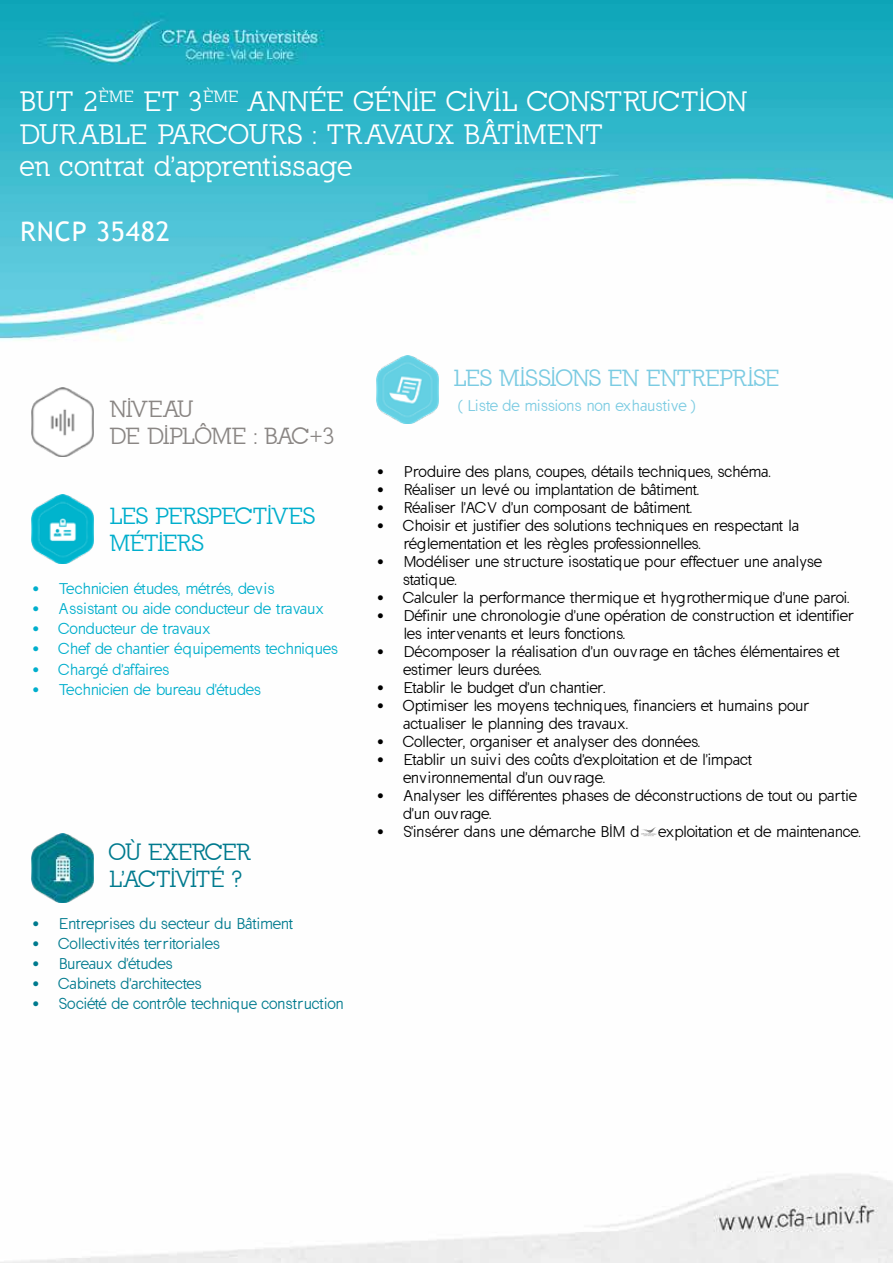
<style>
.page{position:relative;width:893px;height:1263px;background:#fff}
.page>*{position:absolute;margin:0;border:0;box-sizing:border-box;transform-origin:0 0}
.t1{font:27px/32.4px "California";letter-spacing:.03em;color:#fff}
.t2{font:27px "Trebuchet MS";letter-spacing:.03em;color:#fff}
.t3{font:22.5px "California";color:#7bcbe2}
.t4{font:22.5px/27px "California";color:#00aecc}
.t5{font:22.5px/27px "California";color:#8a8684}
.t6{font:22.5px/27px "California";color:#007a8e}
.t7{font:15px/18px "California Sans";color:#000}
.t8{font:15px/18px "California Sans";letter-spacing:.025em;color:#000}
.t9{font:15px "California Sans";color:#00aecc}
.t10{font:15px/18px "California Sans";letter-spacing:.02em;color:#000}
.t11{font:15px "California Sans";color:#007a8e}
.t12{font:15px "California Sans";letter-spacing:.025em;color:#007a8e}
.t13{font:15px "California Sans";letter-spacing:.025em;color:#00aecc}
.t14{font:15px "California Sans";letter-spacing:.025em;color:#7bcbe2}
.t15{font:15px "California Sans";letter-spacing:.02em;color:#007a8e}
</style>
<div class="page">
<img style="left:0;top:0;width:893px;height:1263px">
<img style="left:32px;top:388px;width:62px;height:69px">
<img style="left:32px;top:495px;width:62px;height:69px">
<img style="left:32px;top:833px;width:62px;height:69px">
<img style="left:376px;top:355px;width:62px;height:69px">
<h1 class="t1" style="left:20px;top:86px;width:728px">BUT 2<sup>ÈME</sup> ET 3<sup>ÈME</sup> ANNÉE GÉNIE CIVIL CONSTRUCTION<br>DUR ABLE PARCOURS : TR AVAUX BÂTIMENT<br>en contrat d'apprentissage</h1>
<h1 class="t2" style="left:20px;top:215px;width:151px">RNCP 35482</h1>
<h2 class="t5" style="left:110px;top:396px;width:226px">NIVEAU<br>DE DIPLÔME : BAC+3</h2>
<h2 class="t4" style="left:110px;top:503px;width:206px">LES PERSPECTIVES<br>MÉTIERS</h2>
<p class="t13" style="left:32px;top:580px;width:244px">• Technicien études, métrés, devis</p>
<p class="t9" style="left:32px;top:600px;width:294px">• Assistant ou aide conducteur de travaux</p>
<p class="t9" style="left:32px;top:620px;width:180px">• Conducteur de travaux</p>
<p class="t9" style="left:32px;top:640px;width:307px">• Chef de chantier équipements techniques</p>
<p class="t9" style="left:32px;top:660px;width:138px">• Chargé d'affaires</p>
<p class="t9" style="left:32px;top:681px;width:230px">• Technicien de bureau d'études</p>
<h2 class="t6" style="left:109px;top:838px;width:142px">OÙ EXERCER<br>L'ACTIVITÉ ?</h2>
<p class="t11" style="left:32px;top:915px;width:262px">• Entreprises du secteur du Bâtiment</p>
<p class="t11" style="left:32px;top:935px;width:189px">• Collectivités territoriales</p>
<p class="t15" style="left:32px;top:955px;width:142px">• Bureaux d'études</p>
<p class="t11" style="left:32px;top:975px;width:171px">• Cabinets d'architectes</p>
<p class="t12" style="left:32px;top:995px;width:313px">• Société de contrôle technique construction</p>
<h2 class="t3" style="left:454px;top:365px;width:327px">LES MISSIONS EN ENTREPRISE</h2>
<p class="t14" style="left:458px;top:397px;width:239px">( Liste de missions non exhaustive )</p>
<p class="t7" style="left:376px;top:463px;width:396px">• Produire des plans, coupes, détails techniques, schéma.</p>
<p class="t7" style="left:376px;top:481px;width:324px">• Réaliser un levé ou implantation de bâtiment.</p>
<p class="t7" style="left:376px;top:499px;width:317px">• Réaliser l'ACV d'un composant de bâtiment.</p>
<p class="t10" style="left:403px;top:517px;width:397px;text-indent:-27px">• Choisir et justifier des solutions techniques en respectant la réglementation et les règles professionnelles.</p>
<p class="t8" style="left:403px;top:553px;width:420px;text-indent:-27px">• Modéliser une structure isostatique pour effectuer une analyse statique.</p>
<p class="t7" style="left:376px;top:589px;width:474px">• Calculer la performance thermique et hygrothermique d'une paroi.</p>
<p class="t7" style="left:403px;top:607px;width:452px;text-indent:-27px">• Définir une chronologie d'une opération de construction et identifier les intervenants et leurs fonctions.</p>
<p class="t7" style="left:403px;top:643px;width:438px;text-indent:-27px">• Décomposer la réalisation d'un ouvrage en tâches élémentaires et estimer leurs durées.</p>
<p class="t7" style="left:376px;top:679px;width:230px">• Etablir le budget d'un chantier.</p>
<p class="t7" style="left:403px;top:697px;width:407px;text-indent:-27px">• Optimiser les moyens techniques, financiers et humains pour actualiser le planning des travaux.</p>
<p class="t7" style="left:376px;top:733px;width:325px">• Collecter, organiser et analyser des données.</p>
<p class="t7" style="left:403px;top:751px;width:350px;text-indent:-27px">• Etablir un suivi des coûts d'exploitation et de l'impact environnemental d'un ouvrage.</p>
<p class="t8" style="left:403px;top:787px;width:455px;text-indent:-27px">• Analyser les différentes phases de déconstructions de tout ou partie d'un ouvrage.</p>
<p class="t7" style="left:376px;top:823px;width:486px">• S'insérer dans une démarche BIM d’exploitation et de maintenance.</p>
</div>
